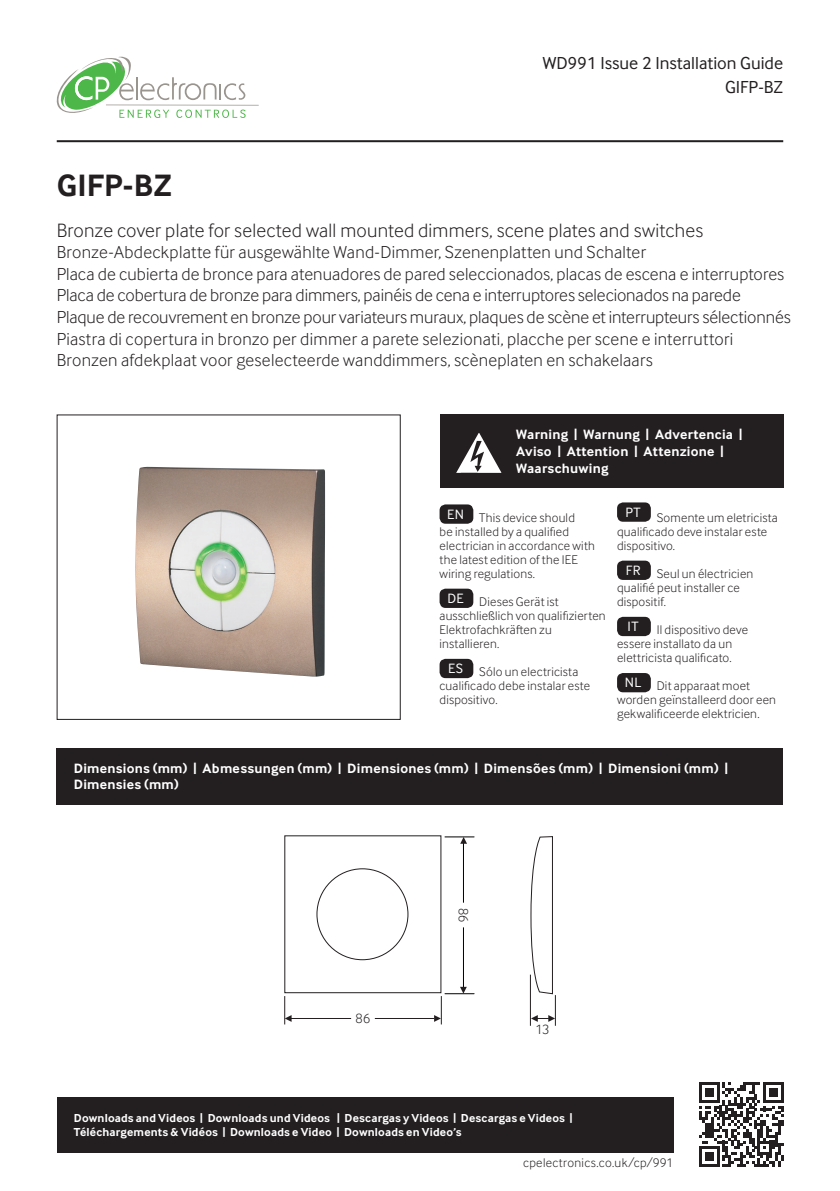
<style>
.page{position:relative;width:840px;height:1191px;background:#fff}
.page>*{position:absolute;margin:0;border:0;box-sizing:border-box;transform-origin:0 0}
.t1{font:700 32px "Inter Face";letter-spacing:.005em;color:#231f20}
.t2{font:300 20px "Inter Face";letter-spacing:.01em;color:#231f20}
.t3{font:300 18px/21.6px "Inter Face";letter-spacing:.005em;color:#231f20}
.t4{font:18px/24px "Inter Face";color:#231f20;text-align:right}
.t5{font:700 14px/16.8px "Inter Face";letter-spacing:.02em;color:#fff}
.t6{font:300 14px "Inter Face";color:#231f20}
.t7{font:14px "Inter Face";color:#fff}
.t8{font:300 13px/14px "Inter Face";letter-spacing:.015em;color:#231f20}
.t9{font:700 12px/14px "Inter Face";letter-spacing:.015em;color:#fff}
</style>
<div class="page">
<svg style="left:57px;top:57px;width:189px;height:61px"></svg>
<hr style="left:106px;top:105px;width:152px;height:1px;background:#9a948f">
<hr style="left:57px;top:140px;width:725px;height:2px;background:#231f20">
<img style="left:135px;top:467px;width:190px;height:209px">
<div style="left:439px;top:415px;width:344px;height:73px;background:#231f20"></div>
<svg style="left:456px;top:433px;width:45px;height:40px"></svg>
<div style="left:439px;top:504px;width:34px;height:20px;background:#231f20;border-radius:6px"></div>
<div style="left:439px;top:588px;width:34px;height:20px;background:#231f20;border-radius:6px"></div>
<div style="left:439px;top:659px;width:34px;height:19px;background:#231f20;border-radius:6px"></div>
<div style="left:616px;top:502px;width:34px;height:20px;background:#231f20;border-radius:6px"></div>
<div style="left:616px;top:560px;width:34px;height:20px;background:#231f20;border-radius:6px"></div>
<div style="left:616px;top:617px;width:34px;height:19px;background:#231f20;border-radius:6px"></div>
<div style="left:616px;top:673px;width:34px;height:19px;background:#231f20;border-radius:6px"></div>
<div style="left:57px;top:748px;width:725px;height:56px;background:#231f20"></div>
<svg style="left:699px;top:1082px;width:84px;height:84px"></svg>
<div style="left:57px;top:1096px;width:616px;height:56px;background:#231f20"></div>
<hr style="left:289px;top:1018px;width:62px;height:1px;background:#231f20">
<hr style="left:374px;top:1018px;width:60px;height:1px;background:#231f20">
<svg style="left:284px;top:996px;width:7px;height:28px"></svg>
<svg style="left:434px;top:996px;width:8px;height:28px"></svg>
<hr style="left:444px;top:993px;width:30px;height:1px;background:#000">
<hr style="left:444px;top:836px;width:30px;height:1px;background:#000">
<hr style="left:463px;top:927px;width:1px;height:61px;background:#000">
<hr style="left:463px;top:841px;width:1px;height:61px;background:#000">
<svg style="left:460px;top:837px;width:7px;height:6px"></svg>
<svg style="left:460px;top:986px;width:6px;height:7px"></svg>
<hr style="left:529px;top:974px;width:1px;height:51px;background:#231f20">
<hr style="left:554px;top:995px;width:1px;height:30px;background:#231f20">
<svg style="left:530px;top:1015px;width:25px;height:7px"></svg>
<svg style="left:529px;top:836px;width:24px;height:158px"></svg>
<h3 class="t4" style="left:542px;top:51px;width:242px">WD991 Issue 2 Installation Guide<br>GIFP-BZ</h3>
<h1 class="t1" style="left:57px;top:166px;width:116px">GIFP-BZ</h1>
<h2 class="t2" style="left:57px;top:219px;width:647px">Bronze cover plate for selected wall mounted dimmers, scene plates and switches</h2>
<p class="t3" style="left:57px;top:241px;width:735px">Bronze-Abdeckplatte für ausgewählte Wand-Dimmer, Szenenplatten und Schalter<br>Placa de cubierta de bronce para atenuadores de pared seleccionados, placas de escena e interruptores Placa de cobertura de bronze para dimmers, painéis de cena e interruptores selecionados na parede Plaque de recouvrement en bronze pour variateurs muraux, plaques de scène et interrupteurs sélectionnés Piastra di copertura in bronzo per dimmer a parete selezionati, placche per scene e interruttori Bronzen afdekplaat voor geselecteerde wanddimmers, scèneplaten en schakelaars</p>
<p class="t5" style="left:516px;top:426px;width:228px">Warning | Warnung | Advertencia |<br>Aviso | Attention | Attenzione |<br>Waarschuwing</p>
<p class="t8" style="left:439px;top:510px;width:157px;text-indent:8px"><sup>EN</sup> This device should<br>be installed by a qualified electrician in accordance with the latest edition of the IEE wiring regulations.</p>
<p class="t8" style="left:439px;top:594px;width:167px;text-indent:8px"><sup>DE</sup> Dieses Gerät ist ausschließlich von qualifizierten<br>Elektrofachkräften zu installieren.</p>
<p class="t8" style="left:439px;top:664px;width:152px;text-indent:9px"><sup>ES</sup> Sólo un electricista cualificado debe instalar este dispositivo.</p>
<p class="t8" style="left:616px;top:510px;width:162px;text-indent:8px"><sup>PT</sup> Somente um eletricista qualificado deve instalar este dispositivo.</p>
<p class="t8" style="left:616px;top:566px;width:138px;text-indent:9px"><sup>FR</sup> Seul un électricien qualifié peut installer ce dispositif.</p>
<p class="t7" style="left:627px;top:618px;width:12px">IT</p>
<p class="t8" style="left:616px;top:622px;width:132px;text-indent:40px">Il dispositivo deve essere installato da un elettricista qualificato.</p>
<p class="t8" style="left:616px;top:679px;width:160px;text-indent:8px"><sup>NL</sup> Dit apparaat moet worden geïnstalleerd door een gekwalificeerde elektricien.</p>
<p class="t5" style="left:74px;top:759px;width:655px">Dimensions (mm) | Abmessungen (mm) | Dimensiones (mm) | Dimensões (mm) | Dimensioni (mm) |<br>Dimensies (mm)</p>
<p class="t6" style="left:355px;top:1010px;width:16px">86</p>
<p class="t6" style="left:471px;top:907px;width:16px;rotate:90deg">86</p>
<p class="t6" style="left:535px;top:1021px;width:15px">13</p>
<p class="t9" style="left:74px;top:1110px;width:500px">Downloads and Videos | Downloads und Videos | Descargas y Videos | Descargas e Videos |<br>Téléchargements &amp; Vidéos | Downloads e Video | Downloads en Video’s</p>
<p class="t8" style="left:523px;top:1155px;width:151px">cpelectronics.co.uk/cp/991</p>
</div>
